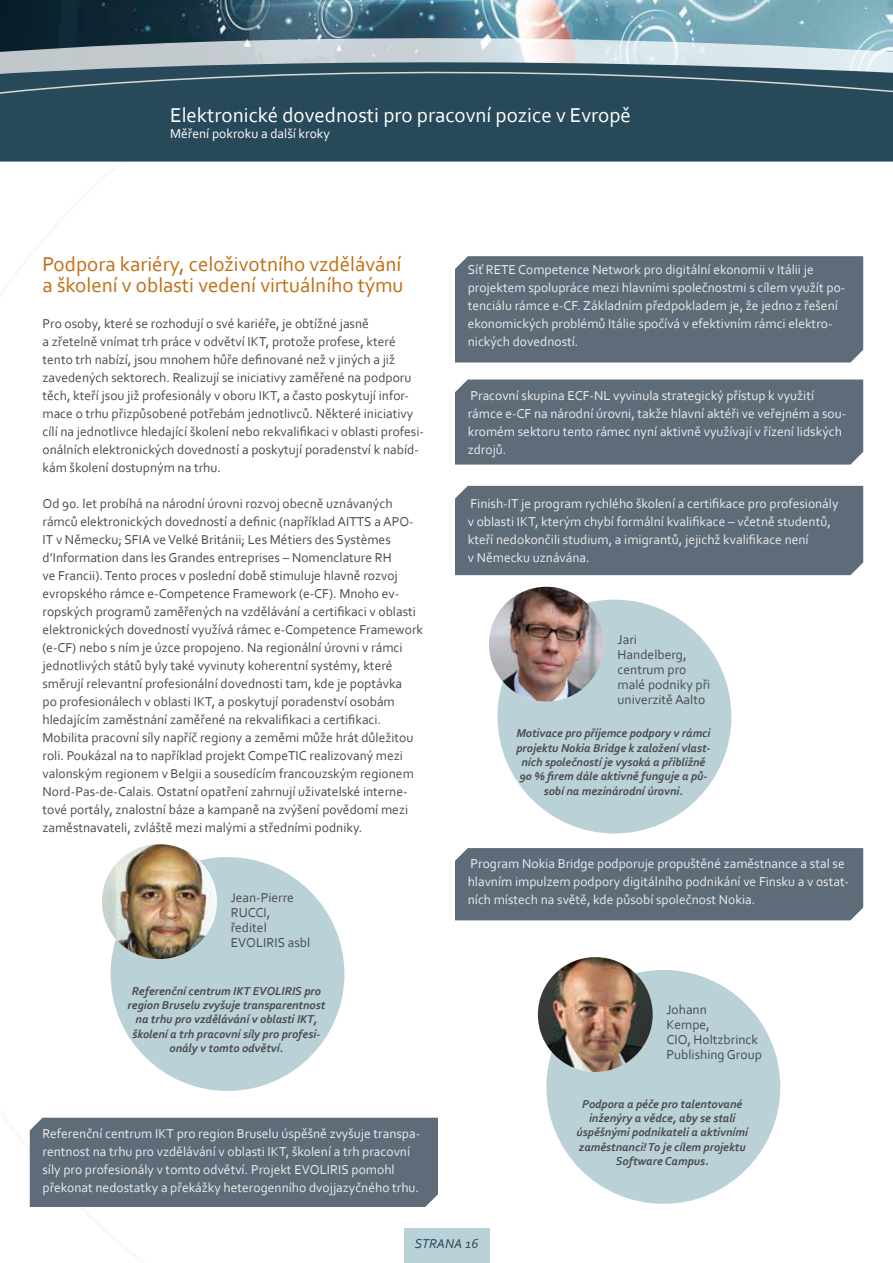
<style>
.page{position:relative;width:893px;height:1263px;background:#fff}
.page>*{position:absolute;margin:0;border:0;box-sizing:border-box;transform-origin:0 0}
.t1{font:21px/21px "Corbel";color:#bf6f13}
.t2{font:21px "Corbel";color:#fff}
.t3{font:13.5px/18px "Corbel";color:#4b4b4d}
.t4{font:13.5px/18px "Corbel";color:#eceded}
.t5{font:13.5px "Corbel";color:#fff}
.t6{font:italic 13.5px "Corbel";color:#28495a}
.t7{font:italic 700 12px/14.4px "Corbel";color:#4b4b4d;text-align:center}
</style>
<div class="page">
<div style="left:30px;top:1118px;width:408px;height:89px;background:#5e6b79"></div>
<div style="left:455px;top:256px;width:408px;height:106px;background:#5e6b79"></div>
<div style="left:455px;top:379px;width:408px;height:86px;background:#5e6b79"></div>
<div style="left:455px;top:486px;width:408px;height:89px;background:#5e6b79"></div>
<div style="left:455px;top:848px;width:408px;height:72px;background:#5e6b79"></div>
<img style="left:0;top:0;width:893px;height:37px">
<svg style="left:0;top:37px;width:893px;height:9px;background:#89a0a9"></svg>
<svg style="left:0;top:152px;width:893px;height:10px;background:#305060"></svg>
<svg style="left:0;top:46px;width:893px;height:106px;background:#496573"></svg>
<div style="left:404px;top:1229px;width:85px;height:34px;background:#bad1d8"></div>
<div style="left:111px;top:857px;width:233px;height:234px;background:#bad1d8;border-radius:50%"></div>
<img style="left:102px;top:844px;width:115px;height:115px;border-radius:57px">
<div style="left:497px;top:600px;width:234px;height:233px;background:#bad1d8;border-radius:50%"></div>
<img style="left:489px;top:587px;width:115px;height:115px;border-radius:57px">
<div style="left:546px;top:970px;width:234px;height:234px;background:#bad1d8;border-radius:50%"></div>
<img style="left:538px;top:957px;width:115px;height:115px;border-radius:57px">
<h1 class="t2" style="left:170px;top:102px;width:462px">Elektronické dovednosti pro pracovní pozice v Evropě</h1>
<p class="t5" style="left:170px;top:125px;width:161px">Měření pokroku a další kroky</p>
<h1 class="t1" style="left:43px;top:253px;width:362px">Podpora kariéry, celoživotního vzdělávání a školení v oblasti vedení virtuálního týmu</h1>
<p class="t3" style="left:43px;top:314px;width:383px">Pro osoby, které se rozhodují o své kariéře, je obtížné jasně<br>a zřetelně vnímat trh práce v odvětví IKT, protože profese, které tento trh nabízí, jsou mnohem hůře definované než v jiných a již zavedených sektorech. Realizují se iniciativy zaměřené na podporu těch, kteří jsou již profesionály v oboru IKT, a často poskytují infor&shy;mace o trhu přizpůsobené potřebám jednotlivců. Některé iniciativy cílí na jednotlivce hledající školení nebo rekvalifikaci v oblasti profesi&shy;onálních elektronických dovedností a poskytují poradenství k nabíd&shy;kám školení dostupným na trhu.</p>
<p class="t3" style="left:43px;top:494px;width:382px">Od 90. let probíhá na národní úrovni rozvoj obecně uznávaných rámců elektronických dovedností a definic (například AITTS a APO-IT v Německu; SFIA ve Velké Británii; Les Métiers des Systèmes d’Information dans les Grandes entreprises – Nomenclature RH<br>ve Francii). Tento proces v poslední době stimuluje hlavně rozvoj evropského rámce e-Competence Framework (e-CF). Mnoho ev&shy;ropských programů zaměřených na vzdělávání a certifikaci v oblasti elektronických dovedností využívá rámec e-Competence Framework (e-CF) nebo s ním je úzce propojeno. Na regionální úrovni v rámci jednotlivých států byly také vyvinuty koherentní systémy, které směrují relevantní profesionální dovednosti tam, kde je poptávka<br>po profesionálech v oblasti IKT, a poskytují poradenství osobám hledajícím zaměstnání zaměřené na rekvalifikaci a certifikaci.<br>Mobilita pracovní síly napříč regiony a zeměmi může hrát důležitou roli. Poukázal na to například projekt CompeTIC realizovaný mezi valonským regionem v Belgii a sousedícím francouzským regionem Nord-Pas-de-Calais. Ostatní opatření zahrnují uživatelské interne&shy;tové portály, znalostní báze a kampaně na zvýšení povědomí mezi zaměstnavateli, zvláště mezi malými a středními podniky.</p>
<p class="t3" style="left:231px;top:889px;width:81px;line-height:15px">Jean-Pierre<br>RUCCI,<br>ředitel<br>EVOLIRIS asbl</p>
<p class="t7" style="left:128px;top:983px;width:199px">Referenční centrum IKT EVOLIRIS pro region Bruselu zvyšuje transparentnost na trhu pro vzdělávání v oblasti IKT, školení a trh pracovní síly pro profesi&shy;onály v tomto odvětví.</p>
<p class="t4" style="left:43px;top:1124px;width:379px">Referenční centrum IKT pro region Bruselu úspěšně zvyšuje transpa&shy;rentnost na trhu pro vzdělávání v oblasti IKT, školení a trh pracovní síly pro profesionály v tomto odvětví. Projekt EVOLIRIS pomohl překonat nedostatky a překážky heterogenního dvojjazyčného trhu.</p>
<p class="t4" style="left:468px;top:260px;width:379px">Síť RETE Competence Network pro digitální ekonomii v Itálii je projektem spolupráce mezi hlavními společnostmi s cílem využít po&shy;tenciálu rámce e-CF. Základním předpokladem je, že jedno z řešení ekonomických problémů Itálie spočívá v efektivním rámci elektro&shy;nických dovedností.</p>
<p class="t4" style="left:468px;top:386px;width:380px">Pracovní skupina ECF-NL vyvinula strategický přístup k využití rámce e-CF na národní úrovni, takže hlavní aktéři ve veřejném a sou&shy;kromém sektoru tento rámec nyní aktivně využívají v řízení lidských zdrojů.</p>
<p class="t4" style="left:468px;top:494px;width:372px">Finish-IT je program rychlého školení a certifikace pro profesionály v oblasti IKT, kterým chybí formální kvalifikace – včetně studentů, kteří nedokončili studium, a imigrantů, jejichž kvalifikace není<br>v Německu uznávána.</p>
<p class="t3" style="left:618px;top:632px;width:94px;line-height:15px">Jari<br>Handelberg, centrum pro malé podniky při univerzitě Aalto</p>
<p class="t7" style="left:516px;top:726px;width:196px">Motivace pro příjemce podpory v rámci projektu Nokia Bridge k založení vlast&shy;ních společností je vysoká a přibližně 90 % firem dále aktivně funguje a pů&shy;sobí na mezinárodní úrovni.</p>
<p class="t4" style="left:468px;top:854px;width:383px">Program Nokia Bridge podporuje propuštěné zaměstnance a stal se hlavním impulzem podpory digitálního podnikání ve Finsku a v ostat&shy;ních místech na světě, kde působí společnost Nokia.</p>
<p class="t3" style="left:666px;top:1002px;width:97px;line-height:15px">Johann<br>Kempe,<br>CIO, Holtzbrinck<br>Publishing Group</p>
<p class="t7" style="left:577px;top:1096px;width:173px">Podpora a péče pro talentované inženýry a vědce, aby se stali úspěšnými podnikateli a aktivními zaměstnanci! To je cílem projektu<br>Software Campus.</p>
<p class="t6" style="left:415px;top:1235px;width:65px">STRANA 16</p>
</div>
